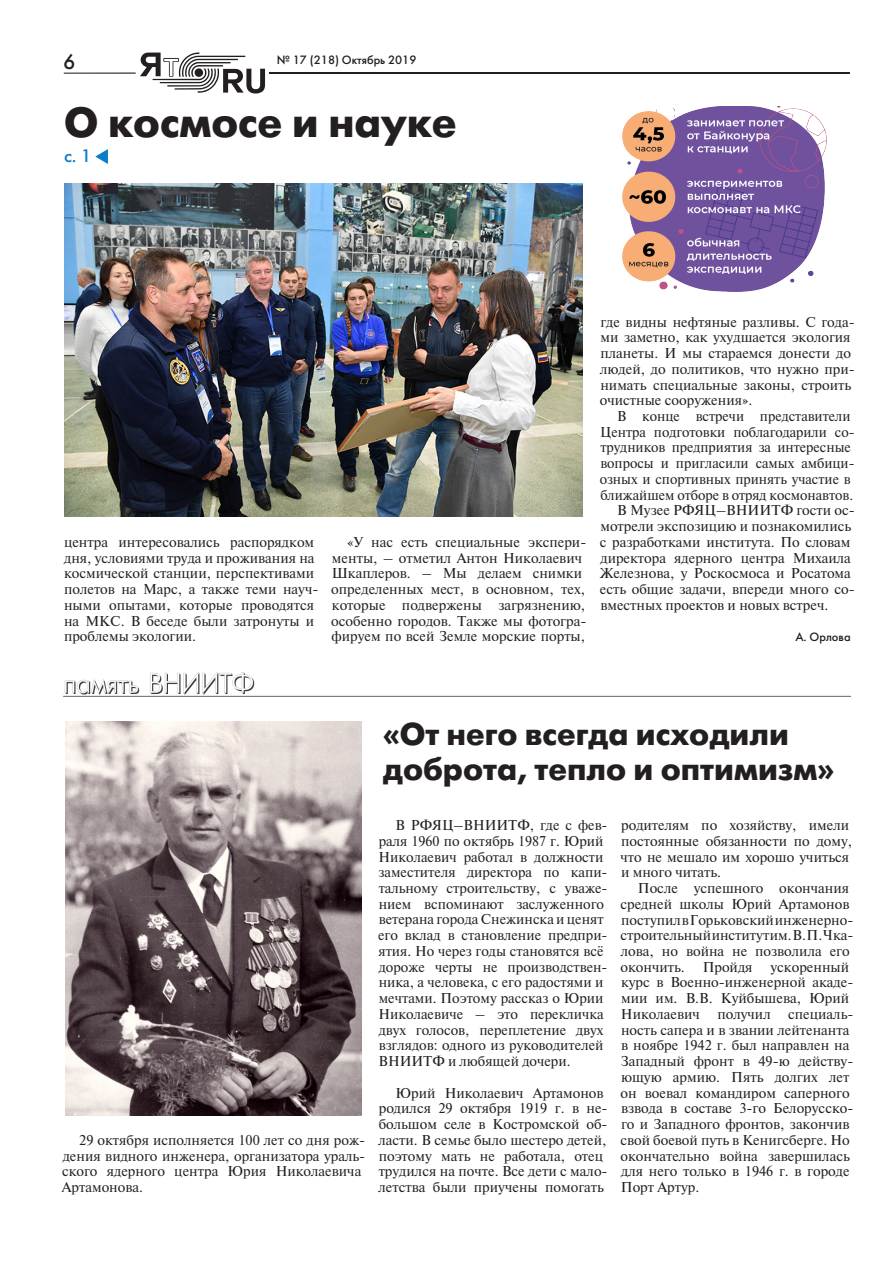
<style>
.page{position:relative;width:893px;height:1263px;background:#fff}
.page>*{position:absolute;margin:0;border:0;box-sizing:border-box;transform-origin:0 0}
.t1{font:700 42px "Futuris C";color:#231f20}
.t2{font:700 31.5px/34.5px "Futuris C";color:#231f20}
.t3{font:21px "Futuris C";color:#231f20}
.t4{font:18px "Futuris C";color:#0a7eca}
.t5{font:14.25px/15.8px "Newton I";color:#231f20}
.t6{font:12px "Futuris C";color:#231f20}
</style>
<div class="page">
<hr style="left:269px;top:72px;width:581px;height:1px;background:#231f20">
<hr style="left:64px;top:73px;width:72px;height:1px;background:#231f20">
<svg style="left:140px;top:52px;width:125px;height:42px"></svg>
<svg style="left:95px;top:149px;width:13px;height:15px"></svg>
<img style="left:64px;top:184px;width:518px;height:333px">
<img style="left:63px;top:673px;width:787px;height:23px">
<img style="left:65px;top:721px;width:297px;height:394px">
<img style="left:622px;top:106px;width:205px;height:186px">
<h3 class="t3" style="left:63px;top:49px;width:14px">6</h3>
<p class="t6" style="left:277px;top:53px;width:141px">№ 17 (218) Октябрь 2019</p>
<h1 class="t1" style="left:64px;top:99px;width:394px">О космосе и науке</h1>
<p class="t4" style="left:64px;top:145px;width:29px">с. 1</p>
<p class="t5" style="left:64px;top:534px;width:256px">центра интересовались распорядком дня, условиями труда и проживания на космической станции, перспективами полетов на Марс, а также теми науч&shy;ными опытами, которые проводятся на МКС. В беседе были затронуты и проблемы экологии.</p>
<p class="t5" style="left:331px;top:534px;width:257px;text-indent:16px">«У нас есть специальные экспери&shy;менты, – отметил Антон Николаевич Шкаплеров. – Мы делаем снимки определенных мест, в основном, тех, которые подвержены загрязнению, особенно городов. Также мы фотогра&shy;фируем по всей Земле морские порты,</p>
<p class="t5" style="left:600px;top:314px;width:257px">где видны нефтяные разливы. С года&shy;ми заметно, как ухудшается экология планеты. И мы стараемся донести до людей, до политиков, что нужно при&shy;нимать специальные законы, строить очистные сооружения».</p>
<p class="t5" style="left:617px;top:408px;width:235px">В конце встречи представители</p>
<p class="t5" style="left:600px;top:424px;width:256px">Центра подготовки поблагодарили со-</p>
<p class="t5" style="left:600px;top:440px;width:252px">трудников предприятия за интересные</p>
<p class="t5" style="left:600px;top:456px;width:256px">вопросы и пригласили самых амбици-</p>
<p class="t5" style="left:600px;top:471px;width:252px">озных и спортивных принять участие в</p>
<p class="t5" style="left:600px;top:487px;width:254px">ближайшем отборе в отряд космонавтов.</p>
<p class="t5" style="left:617px;top:503px;width:239px">В Музее РФЯЦ–ВНИИТФ гости ос-</p>
<p class="t5" style="left:600px;top:519px;width:252px">мотрели экспозицию и познакомились</p>
<p class="t5" style="left:600px;top:534px;width:252px">с разработками института. По словам</p>
<p class="t5" style="left:600px;top:550px;width:252px">директора ядерного центра Михаила</p>
<p class="t5" style="left:600px;top:566px;width:252px">Железнова, у Роскосмоса и Росатома</p>
<p class="t5" style="left:600px;top:582px;width:257px">есть общие задачи, впереди много со-</p>
<p class="t5" style="left:600px;top:597px;width:229px">вместных проектов и новых встреч.</p>
<p class="t6" style="left:795px;top:630px;width:57px">А. Орлова</p>
<p class="t5" style="left:62px;top:1132px;width:305px;text-indent:17px">29 октября исполняется 100 лет со дня рож&shy;дения видного инженера, организатора ураль&shy;ского ядерного центра Юрия Николаевича Артамонова.</p>
<h2 class="t2" style="left:383px;top:718px;width:453px">«От него всегда исходили доброта, тепло и оптимизм»</h2>
<p class="t5" style="left:378px;top:818px;width:231px;text-indent:17px">В РФЯЦ–ВНИИТФ, где с фев&shy;раля 1960 по октябрь 1987 г. Юрий<br>Николаевич работал в должности заместителя директора по капи&shy;тальному строительству, с уваже&shy;нием вспоминают заслуженного ветерана города Снежинска и ценят его вклад в становление предпри&shy;ятия. Но через годы становятся всё дороже черты не производствен&shy;ника, а человека, с его радостями и мечтами. Поэтому рассказ о Юрии<br>Николаевиче – это перекличка двух голосов, переплетение двух взглядов: одного из руководителей<br>ВНИИТФ и любящей дочери.</p>
<p class="t5" style="left:378px;top:1085px;width:231px;text-indent:17px">Юрий Николаевич Артамонов родился 29 октября 1919 г. в не&shy;большом селе в Костромской об&shy;ласти. В семье было шестеро детей, поэтому мать не работала, отец трудился на почте. Все дети с мало&shy;летства были приучены помогать</p>
<p class="t5" style="left:620px;top:818px;width:233px">родителям по хозяйству, имели постоянные обязанности по дому, что не мешало им хорошо учиться и много читать.</p>
<p class="t5" style="left:620px;top:880px;width:234px;text-indent:17px">После успешного окончания средней школы Юрий Артамонов поступил в Горьковский инженерно&shy;строительный институт им. В. П. Чка&shy;лова, но война не позволила его окончить.</p>
<p class="t5" style="left:703px;top:959px;width:51px">Пройдя</p>
<p class="t5" style="left:620px;top:959px;width:234px;text-indent:150px">ускоренный курс в Военно-инженерной акаде&shy;мии им. В.В. Куйбышева, Юрий<br>Николаевич получил специаль&shy;ность сапера и в звании лейтенанта в ноябре 1942 г. был направлен на<br>Западный фронт в 49-ю действу&shy;ющую армию. Пять долгих лет он воевал командиром саперного взвода в составе 3-го Белорусско&shy;го и Западного фронтов, закончив свой боевой путь в Кенигсберге. Но окончательно война завершилась для него только в 1946 г. в городе<br>Порт Артур.</p>
</div>
